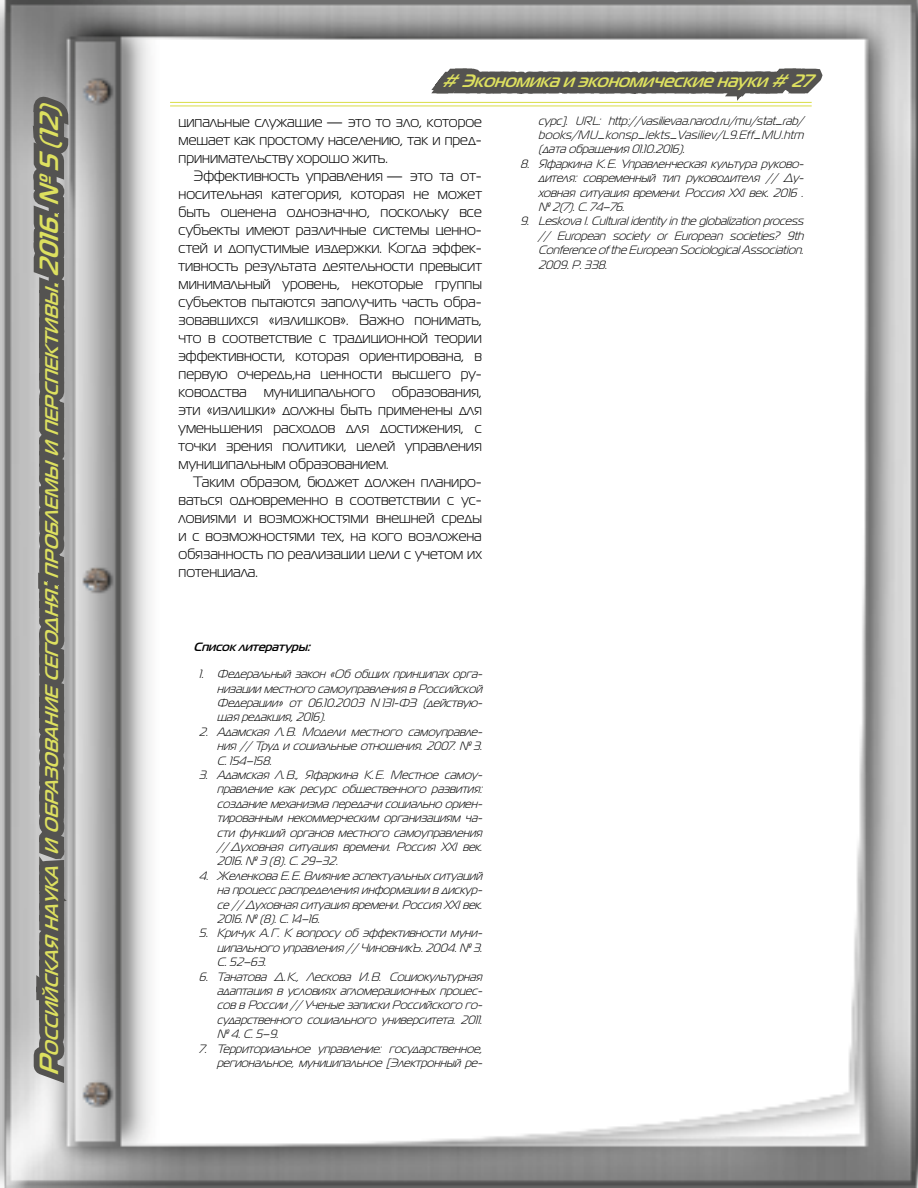
<style>
.page{position:relative;width:918px;height:1188px;background:#fff}
.page>*{position:absolute;margin:0;border:0;box-sizing:border-box;transform-origin:0 0}
.t1{font:italic 700 18.3px "Magistral C";color:#dde05f}
.t2{font:italic 700 18px "Magistral C";color:#dde05f}
.t3{font:15px/18px "Magistral C";color:#000;text-align:justify}
.список_литературы{font:italic 12px/14.4px "Magistral C";color:#000;text-align:justify}
.З__литературы{font:italic 700 12px "Magistral C";color:#000}
.s1{font-size:26.25px}
</style>
<div class="page">
<img style="left:0;top:0;width:918px;height:1188px">
<svg style="left:419px;top:0;width:413px;height:153px"></svg>
<svg style="left:23px;top:88px;width:57px;height:1004px;background:#8f8e8e"></svg>
<hr style="left:170px;top:102px;width:642px;height:1px;background:#d9dd46">
<hr style="left:170px;top:106px;width:642px;height:1px;background:#d9dd46">
<h1 class="t1" style="left:41px;top:1076px;width:982px;rotate:-90deg"><span class="s1">Р</span>оссийская наука и образование сегодня<span class="s1">:</span>проблемы и перспективы<span class="s1">.2016.№ 5(12)</span></h1>
<h2 class="t2" style="left:442px;top:70px;width:379px"># Экономикаиэкономическиенауки# 27</h2>
<p class="t3" style="left:179px;top:113px;width:305px">ципальные служащие — это то зло, которое мешает как простому населению, так и пред&shy;принимательству хорошо жить.</p>
<p class="t3" style="left:179px;top:167px;width:305px;text-indent:15px">Эффективность управления — это та от&shy;носительная категория, которая не может быть оценена однозначно, поскольку все субъекты имеют различные системы ценно&shy;стей и допустимые издержки. Когда эффек&shy;тивность результата деятельности превысит минимальный уровень, некоторые группы субъектов пытаются заполучить часть обра&shy;зовавшихся «излишков». Важно понимать, что в соответствие с традиционной теории эффективности, которая ориентирована, в первую очередь,на ценности высшего ру&shy;ководства муниципального образования, эти «излишки» должны быть применены для уменьшения расходов для достижения, с точки зрения политики, целей управления муниципальным образованием.</p>
<p class="t3" style="left:179px;top:473px;width:305px;text-indent:15px">Таким образом, бюджет должен планиро&shy;ваться одновременно в соответствии с ус&shy;ловиями и возможностями внешней среды и с возможностями тех, на кого возложена обязанность по реализации цели с учетом их потенциала.</p>
<p class="З__литературы" style="left:194px;top:640px;width:122px">Списоклитературы:</p>
<p class="список_литературы" style="left:217px;top:667px;width:270px;text-indent:-18px">1. Федеральный закон «Об общих принципах орга&shy;низации местного самоуправлениявРоссийской Федерации» от 06.10.2003 N 131-ФЗ (действую&shy;щаяредакция,2016).</p>
<p class="список_литературы" style="left:217px;top:724px;width:270px;text-indent:-18px">2. Адамская Л.В. Модели местного самоуправле&shy;ния// Труди социальныеотношения.2007.№ 3.<br>С. 154–158.</p>
<p class="список_литературы" style="left:217px;top:768px;width:270px;text-indent:-18px">3. Адамская Л.В., Яфаркина К.Е. Местное самоу - правление как ресурс общественного развития: созданиемеханизмапередачи социально ориен&shy;тированным некоммерческим организациям ча&shy;сти функций органов местного самоуправления // Духовная ситуация времени. Россия XXI век.<br>2016.№ 3 (8).С.29–32.</p>
<p class="список_литературы" style="left:217px;top:868px;width:270px;text-indent:-18px">4. ЖеленковаЕ.Е.Влияниеаспектуальныхситуаций напроцессраспределенияинформации вдискур&shy;се// Духовнаяситуациявремени.РоссияXXIвек.<br>2016.№ (8).С.14–16.</p>
<p class="список_литературы" style="left:217px;top:926px;width:270px;text-indent:-18px">5. Кричук А.Г. К вопросу об эффективности муни&shy;ципального управления// ЧиновникЪ.2004.№ 3.<br>С. 52–63.</p>
<p class="список_литературы" style="left:217px;top:969px;width:270px;text-indent:-18px">6. Танатова Д.К., Лескова И.В. Социокультурная адаптация в условиях агломерационных процес&shy;соввРоссии // Ученыезаписки Российского го&shy;сударственного социального университета. 2011. № 4.С. 5–9.</p>
<p class="список_литературы" style="left:199px;top:1041px;width:288px;text-align:right">7. Территориальное управление: государственное, региональное, муниципальное [Электронный ре-</p>
<p class="список_литературы" style="left:538px;top:113px;width:270px;text-align:left">сурс]. URL: http://vasilievaa.narod.ru/mu/stat_rab/ books/MU_konsp_lekts_Vasiliev/L9.Eff_MU.htm (датаобращения01.10.2016).</p>
<p class="список_литературы" style="left:538px;top:156px;width:270px;text-indent:-18px">8. Яфаркина К.Е. Управленческая культура руково&shy;дителя: современный тип руководителя // Ду - ховная ситуация времени. Россия XXI век. 2016 . № 2(7).С.74–76.</p>
<p class="список_литературы" style="left:538px;top:214px;width:270px;text-indent:-18px">9. LeskovaI.Culturalidentity intheglobalizationprocess // European society or European societies? 9th ConferenceoftheEuropeanSociologicalAssociation.<br>2009.P.338.</p>
</div>
